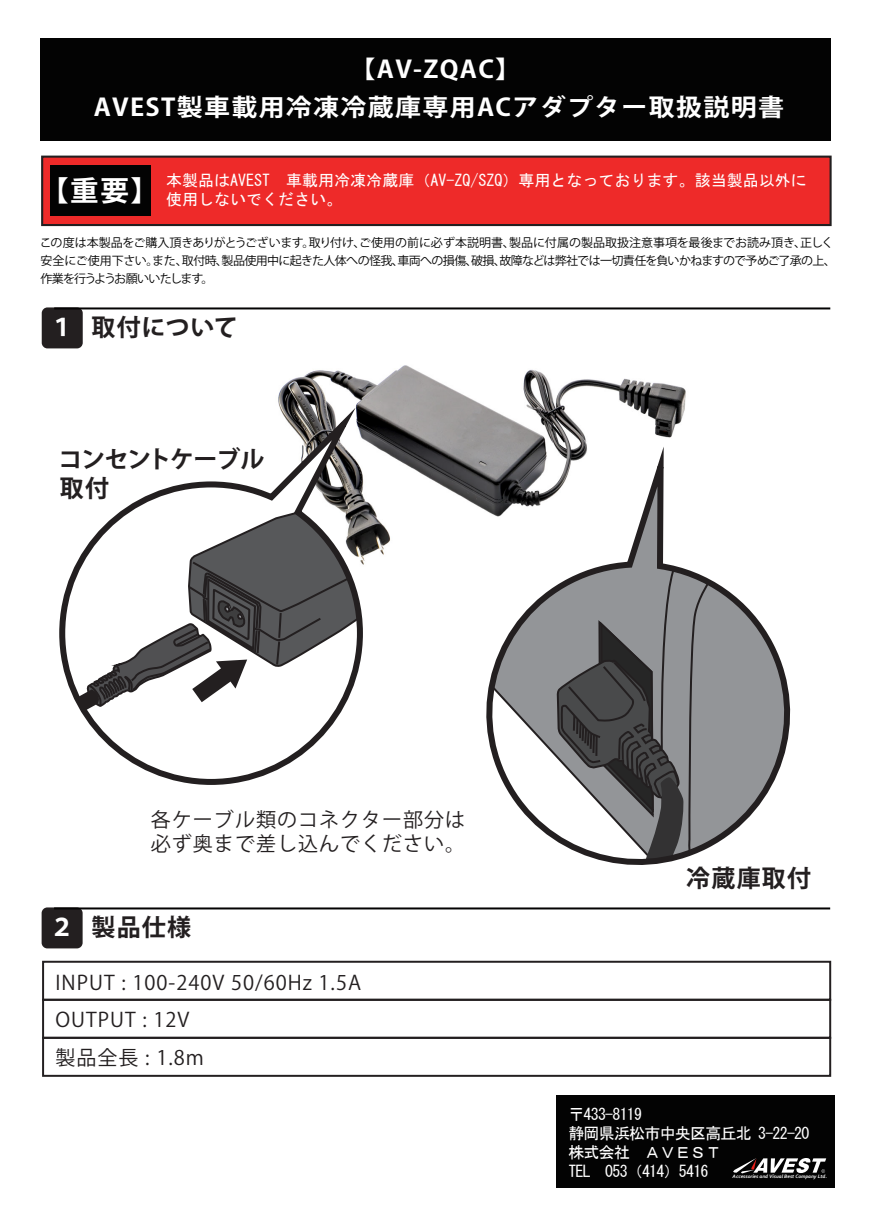
<style>
.page{position:relative;width:874px;height:1225px;background:#fff}
.page>*{position:absolute;margin:0;border:0;box-sizing:border-box;transform-origin:0 0}
.t1{font:700 28px "Koz Go Pro";color:#fff}
.t2{font:700 24px/38px "Koz Go Pro";letter-spacing:.05em;color:#fff;text-align:center;scale:1.08 1}
.t3{font:700 24px "Koz Go Pro";letter-spacing:.03em;color:#231f20}
.t4{font:700 24px/28.8px "Koz Go Pro";letter-spacing:-.05em;color:#231f20}
.t5{font:20px/37.6px "Koz Go Pr 6 N";letter-spacing:.05em;color:#231f20}
.t6{font:16px/19.2px "MS Gothic";color:#fff}
.t7{font:16px/19.2px "MS Gothic";letter-spacing:-.05em;color:#fff}
.t8{font:12px/17.8px "Koz Go Pro";letter-spacing:-.05em;color:#030303}
.t9{font:italic 700 5.2px "Corbel";color:#fff;scale:1.04 1}
.s1{color:#fff}
</style>
<div class="page">
<div style="left:41px;top:38px;width:790px;height:102px;background:#030303"></div>
<div style="left:41px;top:156px;width:790px;height:70px;background:#ee2a29;border:2px solid #231f20"></div>
<div style="left:51px;top:166px;width:100px;height:50px;background:#030303"></div>
<img style="left:280px;top:365px;width:406px;height:190px">
<div style="left:42px;top:307px;width:41px;height:41px;background:#231f20;border-radius:6px"></div>
<hr style="left:54px;top:307px;width:775px;height:2px;background:#040303">
<svg style="left:59px;top:391px;width:308px;height:394px"></svg>
<svg style="left:67px;top:419px;width:293px;height:363px"></svg>
<svg style="left:468px;top:427px;width:323px;height:438px"></svg>
<div style="left:42px;top:907px;width:41px;height:41px;background:#231f20;border-radius:6px"></div>
<hr style="left:54px;top:907px;width:775px;height:2px;background:#040303">
<div style="left:42px;top:960px;width:788px;height:40px;border:2px solid #231f20"></div>
<div style="left:42px;top:998px;width:788px;height:40px;border:2px solid #231f20"></div>
<div style="left:42px;top:1036px;width:788px;height:40px;border:2px solid #231f20"></div>
<div style="left:556px;top:1095px;width:278px;height:92px;background:#030303"></div>
<svg style="left:733px;top:1158px;width:92px;height:15px"></svg>
<h2 class="t2" style="left:94px;top:52px;width:640px">【AV-ZQAC】<br>AVEST製車載用冷凍冷蔵庫専用ACアダプター取扱説明書</h2>
<h1 class="t1" style="left:40px;top:172px;width:120px">【重要】</h1>
<h3 class="t6" style="left:166px;top:171px;width:641px">本製品はAVEST　車載用冷凍冷蔵庫（AV-ZQ/SZQ）専用となっております。該当製品以外に使用しないでください。</h3>
<p class="t8" style="left:40px;top:234px;width:797px">この度は本製品をご購入頂きありがとうございます。取り付け、ご使用の前に必ず本説明書、製品に付属の製品取扱注意事項を最後までお読み頂き、正しく安全にご使用下さい。また、取付時、製品使用中に起きた人体への怪我、車両への損傷、破損、故障などは弊社では一切責任を負いかねますので予めご了承の上、作業を行うようお願いいたします。</p>
<h2 class="t3" style="left:50px;top:312px;width:189px"><span class="s1">１</span> 取付について</h2>
<h2 class="t4" style="left:58px;top:446px;width:207px">コンセントケーブル取付</h2>
<h3 class="t5" style="left:151px;top:808px;width:316px;line-height:24px">各ケーブル類のコネクター部分は必ず奥まで差し込んでください。</h3>
<h2 class="t3" style="left:50px;top:912px;width:143px"><span class="s1">２</span> 製品仕様</h2>
<h3 class="t5" style="left:56px;top:964px;width:307px">INPUT : 100-240V 50/60Hz 1.5A<br>OUTPUT : 12V<br>製品全長 : 1.8m</h3>
<h2 class="t3" style="left:686px;top:862px;width:126px">冷蔵庫取付</h2>
<h3 class="t7" style="left:568px;top:1104px;width:242px">〒433-8119<br>静岡県浜松市中央区高丘北 3-22-20株式会社　ＡＶＥＳＴ<br>TEL　053（414）5416</h3>
<p class="t9" style="left:732px;top:1172px;width:92px">Accessories and Visual Best Company Ltd.</p>
</div>
